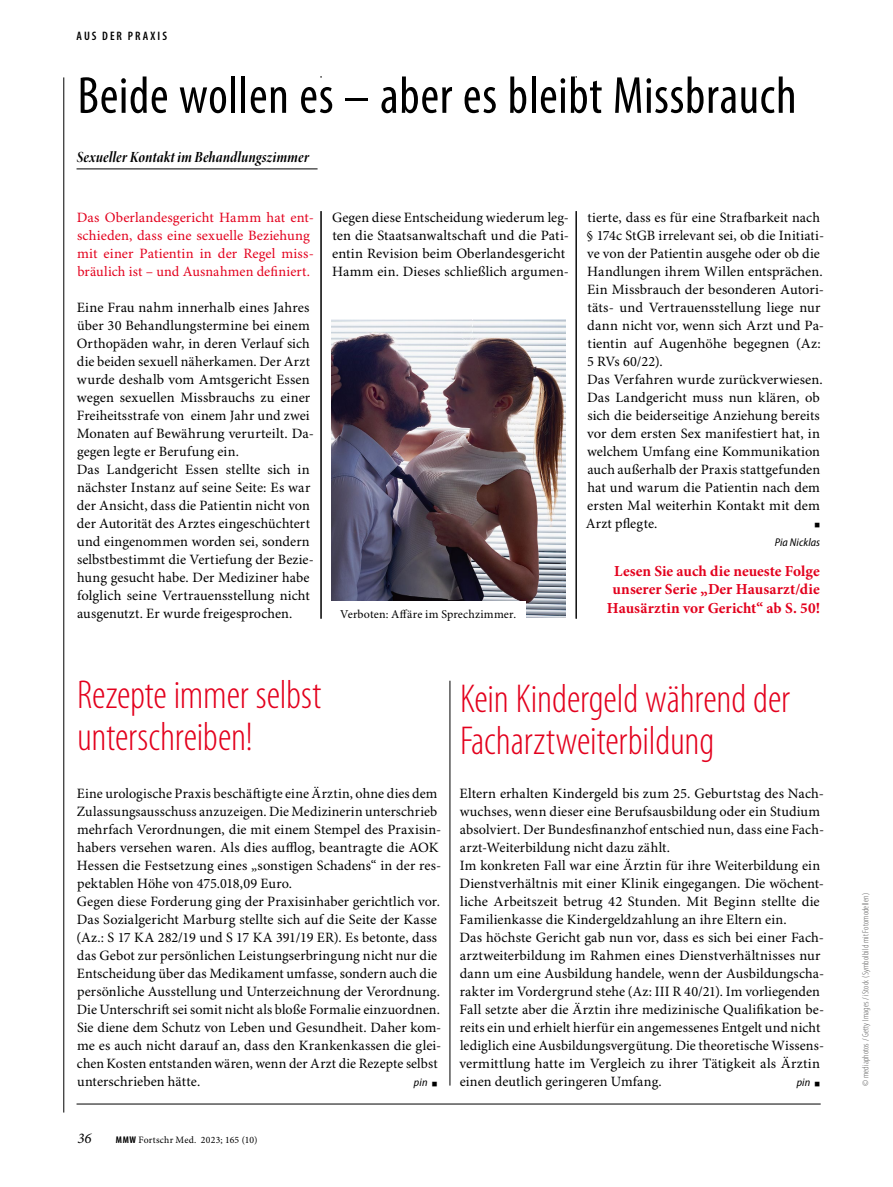
<style>
.page{position:relative;width:893px;height:1187px;background:#fff}
.page>*{position:absolute;margin:0;border:0;box-sizing:border-box;transform-origin:0 0}
.Title_kleinrot{font:condensed 52.5px "Myriad Pro";letter-spacing:.015em;color:#000}
.Title_klein_schmalro{font:300 condensed 40.5px/42px "Myriad Pro";letter-spacing:-.005em;color:#e3001d}
.SuperTitle_1{font:15.75px "Minion Pro Bold Cn It Disp";letter-spacing:.01em;color:#000}
.SectionHeading_1_x{font:700 15.3px/18px "Minion Pro";color:#e3001d;text-align:center}
.t1{font:italic 14.85px "Minion Pro";color:#000}
.Para_x{font:14.25px/18px "Minion Pro";letter-spacing:.005em;color:#000}
.Trailer_kleinrot{font:14.25px/18px "Minion Pro";letter-spacing:.005em;color:#e3001d}
.Category_x{font:600 condensed 12.3px "Myriad Pro";letter-spacing:.165em;color:#000}
.Image_Caption_x{font:12px "Minion Pro";letter-spacing:.01em;color:#000}
.Para_x-2{font:italic semi-condensed 11.25px "Myriad Pro";letter-spacing:.01em;color:#000}
.Para_x-3{font:10.5px "Arial Unicode MS";color:#000}
.t2{font:9.75px "Minion Pro";letter-spacing:.02em;color:#000}
.Image_Source_x{font:300 condensed 9px "Myriad Pro";letter-spacing:.02em;color:#565655}
.s1{font-family:"Myriad Pro";font-weight:700;font-stretch:condensed}
</style>
<div class="page">
<hr style="left:77px;top:1103px;width:744px;height:1px;background:#000">
<hr style="left:64px;top:77px;width:1px;height:1035px;background:#000">
<hr style="left:77px;top:169px;width:241px;height:1px;background:#000">
<hr style="left:321px;top:211px;width:1px;height:407px;background:#000">
<hr style="left:576px;top:211px;width:1px;height:407px;background:#000">
<img style="left:332px;top:320px;width:234px;height:297px">
<div style="left:332px;top:601px;width:194px;height:16px;background:#fff"></div>
<hr style="left:450px;top:680px;width:1px;height:405px;background:#000">
<p class="Category_x" style="left:77px;top:29px;width:92px">AUS DER PRAXIS</p>
<p class="Title_kleinrot" style="left:78px;top:64px;width:720px">Beide wollen es – aber es bleibt Missbrauch</p>
<p class="SuperTitle_1" style="left:77px;top:147px;width:234px">Sexueller Kontakt im Behandlungszimmer</p>
<p class="Trailer_kleinrot" style="left:77px;top:208px;width:239px">Das Oberlandesgericht Hamm hat ent&shy;schieden, dass eine sexuelle Beziehung mit einer Patientin in der Regel miss&shy;bräulich ist – und Ausnahmen definiert.</p>
<p class="Para_x" style="left:77px;top:298px;width:239px">Eine Frau nahm innerhalb eines Jahres über 30 Behandlungstermine bei einem Orthopäden wahr, in deren Verlauf sich die beiden sexuell näherkamen. Der Arzt wurde deshalb vom Amtsgericht Essen wegen sexuellen Missbrauchs zu einer Freiheitsstrafe von einem Jahr und zwei Monaten auf Bewährung verurteilt. Da&shy;gegen legte er Berufung ein.</p>
<p class="Para_x" style="left:77px;top:460px;width:238px">Das Landgericht Essen stellte sich in nächster Instanz auf seine Seite: Es war der Ansicht, dass die Patientin nicht von der Autorität des Arztes eingeschüchtert und eingenommen worden sei, sondern selbstbestimmt die Vertiefung der Bezie&shy;hung gesucht habe. Der Mediziner habe folglich seine Vertrauensstellung nicht ausgenutzt. Er wurde freigesprochen.</p>
<p class="Para_x" style="left:332px;top:208px;width:238px">Gegen diese Entscheidung wiederum leg&shy;ten die Staatsanwaltschaft und die Pati&shy;entin Revision beim Oberlandesgericht Hamm ein. Dieses schließlich argumen-</p>
<p class="Para_x" style="left:587px;top:208px;width:239px">tierte, dass es für eine Strafbarkeit nach § 174c StGB irrelevant sei, ob die Initiati&shy;ve von der Patientin ausgehe oder ob die Handlungen ihrem Willen entsprächen.<br>Ein Missbrauch der besonderen Autori&shy;täts- und Vertrauensstellung liege nur dann nicht vor, wenn sich Arzt und Pa&shy;tientin auf Augenhöhe begegnen (Az:<br>5 RVs 60/22).</p>
<p class="Para_x" style="left:586px;top:370px;width:239px">Das Verfahren wurde zurückverwiesen.<br>Das Landgericht muss nun klären, ob sich die beiderseitige Anziehung bereits vor dem ersten Sex manifestiert hat, in welchem Umfang eine Kommunikation auch außerhalb der Praxis stattgefunden hat und warum die Patientin nach dem ersten Mal weiterhin Kontakt mit dem Arzt pflegte.</p>
<p class="Para_x-3" style="left:814px;top:518px;width:8px">■</p>
<p class="Para_x-2" style="left:775px;top:536px;width:47px">Pia Nicklas</p>
<p class="SectionHeading_1_x" style="left:607px;top:563px;width:215px">Lesen Sie auch die neueste Folge unserer Serie „Der Hausarzt/die<br>Hausärztin vor Gericht“ ab S. 50!</p>
<p class="Image_Caption_x" style="left:340px;top:606px;width:177px">Verboten: Affäre im Sprechzimmer.</p>
<p class="Title_klein_schmalro" style="left:77px;top:674px;width:246px">Rezepte immer selbst unterschreiben!</p>
<p class="Para_x" style="left:77px;top:784px;width:366px">Eine urologische Praxis beschäftigte eine Ärztin, ohne dies dem Zulassungsausschuss anzuzeigen. Die Medizinerin unterschrieb mehrfach Verordnungen, die mit einem Stempel des Praxisin&shy;habers versehen waren. Als dies aufflog, beantragte die AOK Hessen die Festsetzung eines „sonstigen Schadens“ in der res&shy;pektablen Höhe von 475.018,09 Euro.</p>
<p class="Para_x" style="left:77px;top:892px;width:366px">Gegen diese Forderung ging der Praxisinhaber gerichtlich vor.<br>Das Sozialgericht Marburg stellte sich auf die Seite der Kasse (Az.: S 17 KA 282/19 und S 17 KA 391/19 ER). Es betonte, dass das Gebot zur persönlichen Leistungserbringung nicht nur die Entscheidung über das Medikament umfasse, sondern auch die persönliche Ausstellung und Unterzeichnung der Verordnung.<br>Die Unterschrift sei somit nicht als bloße Formalie einzuordnen.<br>Sie diene dem Schutz von Leben und Gesundheit. Daher kom&shy;me es auch nicht darauf an, dass den Krankenkassen die glei&shy;chen Kosten entstanden wären, wenn der Arzt die Rezepte selbst unterschrieben hätte.</p>
<p class="Para_x-2" style="left:414px;top:1076px;width:25px">pin <sub>■</sub></p>
<p class="t1" style="left:77px;top:1129px;width:16px">36</p>
<p class="t2" style="left:116px;top:1133px;width:143px"><span class="s1">MMW</span> Fortschr Med. 2023; 165 (10)</p>
<p class="Title_klein_schmalro" style="left:460px;top:678px;width:332px">Kein Kindergeld während der<br>Facharztweiterbildung</p>
<p class="Para_x" style="left:460px;top:784px;width:366px">Eltern erhalten Kindergeld bis zum 25. Geburtstag des Nach&shy;wuchses, wenn dieser eine Berufsausbildung oder ein Studium absolviert. Der Bundesfinanzhof entschied nun, dass eine Fach&shy;arzt-Weiterbildung nicht dazu zählt.</p>
<p class="Para_x" style="left:459px;top:856px;width:364px">Im konkreten Fall war eine Ärztin für ihre Weiterbildung ein Dienstverhältnis mit einer Klinik eingegangen. Die wöchent&shy;liche Arbeitszeit betrug 42 Stunden. Mit Beginn stellte die Familienkasse die Kindergeldzahlung an ihre Eltern ein.</p>
<p class="Para_x" style="left:459px;top:928px;width:366px">Das höchste Gericht gab nun vor, dass es sich bei einer Fach&shy;arztweiterbildung im Rahmen eines Dienstverhältnisses nur dann um eine Ausbildung handele, wenn der Ausbildungscha&shy;rakter im Vordergrund stehe (Az: III R 40/21). Im vorliegenden Fall setzte aber die Ärztin ihre medizinische Qualifikation be&shy;reits ein und erhielt hierfür ein angemessenes Entgelt und nicht lediglich eine Ausbildungsvergütung. Die theoretische Wissens&shy;vermittlung hatte im Vergleich zu ihrer Tätigkeit als Ärztin einen deutlich geringeren Umfang.</p>
<p class="Para_x-2" style="left:797px;top:1076px;width:25px">pin <sub>■</sub></p>
<p class="Image_Source_x" style="left:861px;top:1085px;width:194px;rotate:-90deg">© mediaphotos / Getty Images / iStock (Symbolbild mit Fotomodellen)</p>
</div>
